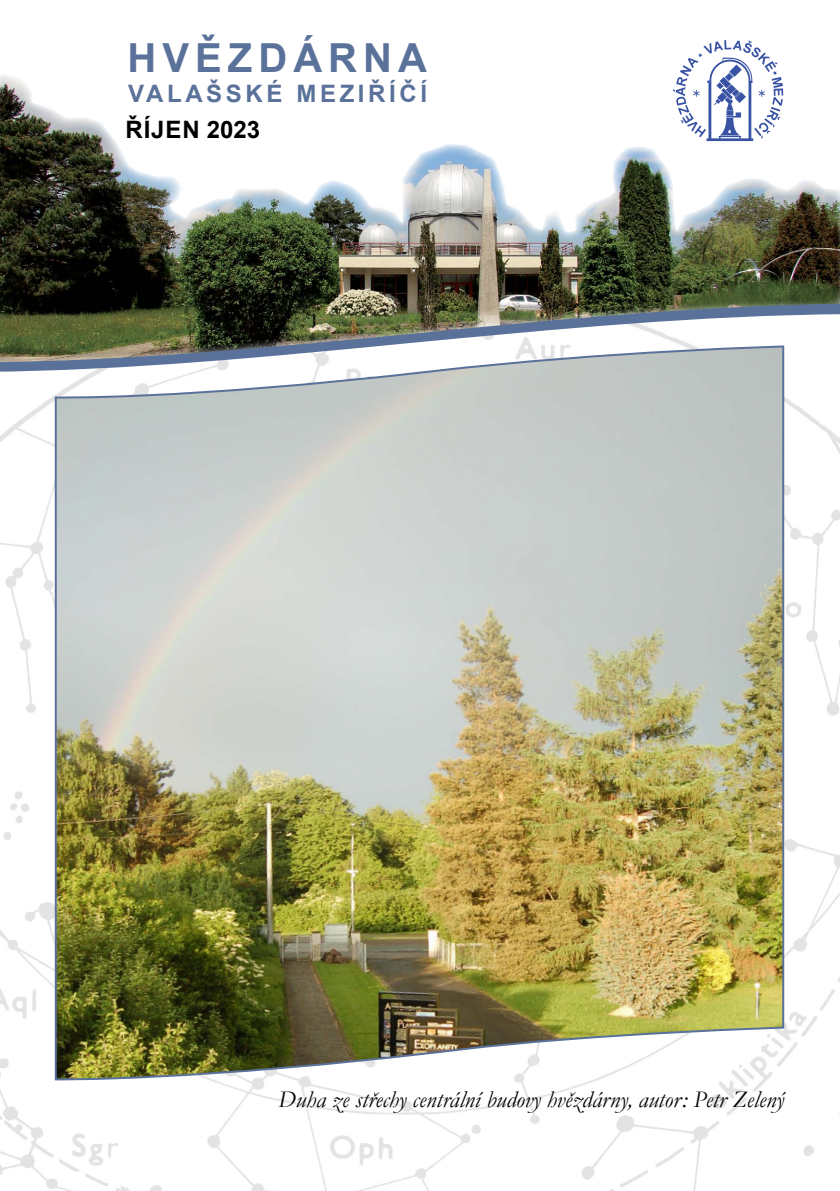
<style>
.page{position:relative;width:840px;height:1191px;background:#fff}
.page>*{position:absolute;margin:0;border:0;box-sizing:border-box;transform-origin:0 0}
.t1{font:700 40px "Arial";letter-spacing:.15em;color:#5a719a}
.t2{font:italic 24px "Garamond";color:#000}
.t3{font:700 24px "Arial";letter-spacing:.15em;color:#5a719a}
.t4{font:700 24px "Arial";color:#000}
</style>
<div class="page">
<img style="left:0;top:372px;width:839px;height:819px">
<img style="left:54px;top:372px;width:730px;height:709px">
<svg style="left:680px;top:40px;width:98px;height:34px"></svg>
<img style="left:0;top:74px;width:839px;height:230px">
<img style="left:0;top:304px;width:839px;height:68px">
<h1 class="t1" style="left:128px;top:30px;width:301px">HVĚZDÁRNA</h1>
<p class="t3" style="left:128px;top:77px;width:300px">VALAŠSKÉ MEZIŘÍČÍ</p>
<p class="t4" style="left:125px;top:113px;width:136px">říjen 2023</p>
<p class="t2" style="left:278px;top:1083px;width:507px">Duha ze střechy centrální budovy hvězdárny, autor: Petr Zelený</p>
</div>
